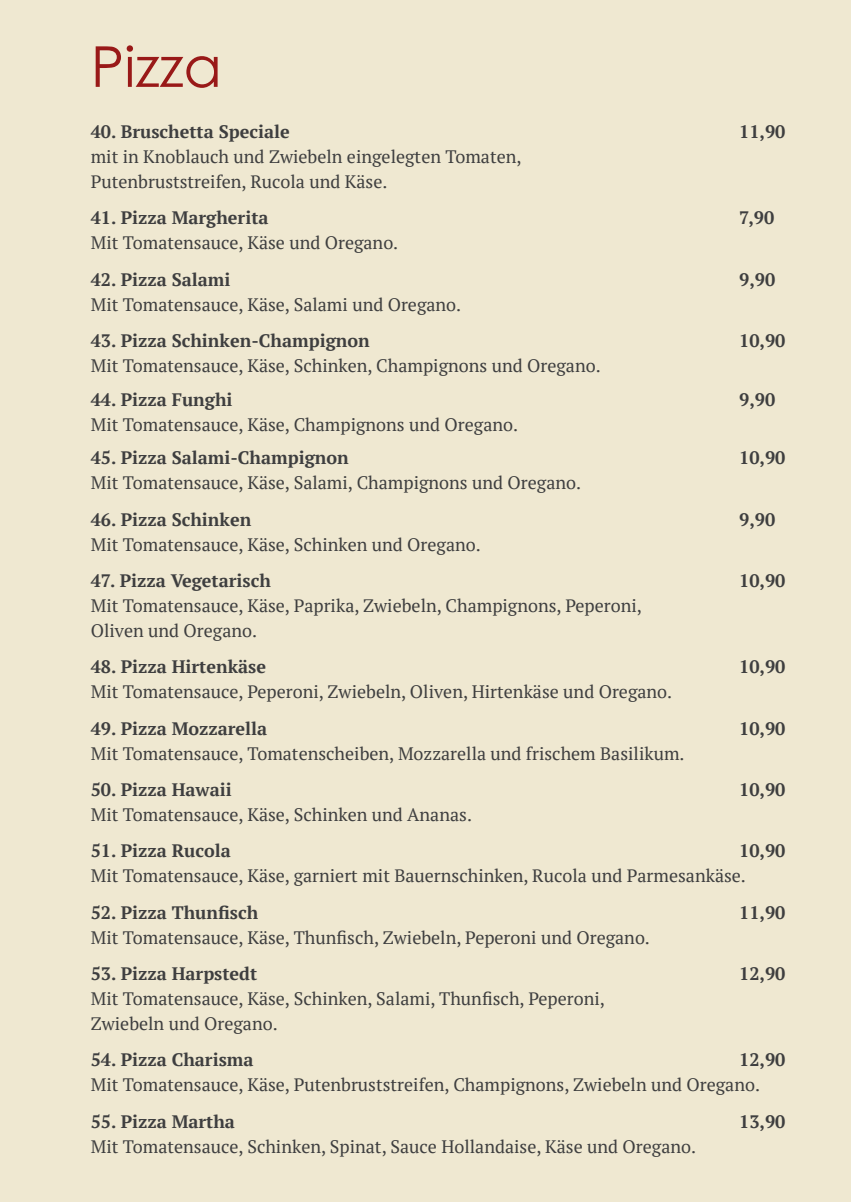
<style>
.page{position:relative;width:851px;height:1202px;background:#fff}
.page>*{position:absolute;margin:0;border:0;box-sizing:border-box;transform-origin:0 0}
.t1{font:300 56.4px "ST Heiti SC";color:#991918}
.t2{font:18px/25px "PT Serif";color:#3e3e3f}
.t3{font:700 18px "PT Serif";color:#3e3e3f}
</style>
<div class="page">
<div style="left:0;top:0;width:850px;height:1202px;background:#efe8d1"></div>
<p class="t1" style="left:91px;top:21px;width:133px">Pizza</p>
<p class="t3" style="left:91px;top:120px;width:200px">40. Bruschetta Speciale</p>
<p class="t3" style="left:739px;top:120px;width:48px">11,90</p>
<p class="t2" style="left:91px;top:144px;width:432px">mit in Knoblauch und Zwiebeln eingelegten Tomaten,<br>Putenbruststreifen, Rucola und Käse.</p>
<p class="t3" style="left:91px;top:206px;width:179px">41. Pizza Margherita</p>
<p class="t3" style="left:739px;top:206px;width:37px">7,90</p>
<p class="t2" style="left:91px;top:230px;width:309px">Mit Tomatensauce, Käse und Oregano.</p>
<p class="t3" style="left:91px;top:268px;width:141px">42. Pizza Salami</p>
<p class="t3" style="left:739px;top:268px;width:38px">9,90</p>
<p class="t2" style="left:91px;top:292px;width:372px">Mit Tomatensauce, Käse, Salami und Oregano.</p>
<p class="t3" style="left:91px;top:329px;width:280px">43. Pizza Schinken-Champignon</p>
<p class="t3" style="left:739px;top:329px;width:48px">10,90</p>
<p class="t2" style="left:91px;top:353px;width:511px">Mit Tomatensauce, Käse, Schinken, Champignons und Oregano.</p>
<p class="t3" style="left:91px;top:387px;width:143px">44. Pizza Funghi</p>
<p class="t3" style="left:739px;top:387px;width:38px">9,90</p>
<p class="t2" style="left:91px;top:412px;width:429px">Mit Tomatensauce, Käse, Champignons und Oregano.</p>
<p class="t3" style="left:91px;top:446px;width:259px">45. Pizza Salami-Champignon</p>
<p class="t3" style="left:739px;top:446px;width:48px">10,90</p>
<p class="t2" style="left:91px;top:470px;width:492px">Mit Tomatensauce, Käse, Salami, Champignons und Oregano.</p>
<p class="t3" style="left:91px;top:507px;width:162px">46. Pizza Schinken</p>
<p class="t3" style="left:739px;top:507px;width:38px">9,90</p>
<p class="t2" style="left:91px;top:531px;width:391px">Mit Tomatensauce, Käse, Schinken und Oregano.</p>
<p class="t3" style="left:91px;top:569px;width:182px">47. Pizza Vegetarisch</p>
<p class="t3" style="left:739px;top:569px;width:48px">10,90</p>
<p class="t2" style="left:91px;top:593px;width:552px">Mit Tomatensauce, Käse, Paprika, Zwiebeln, Champignons, Peperoni,</p>
<p class="t2" style="left:91px;top:618px;width:168px">Oliven und Oregano.</p>
<p class="t3" style="left:91px;top:655px;width:177px">48. Pizza Hirtenkäse</p>
<p class="t3" style="left:739px;top:655px;width:48px">10,90</p>
<p class="t2" style="left:91px;top:679px;width:583px">Mit Tomatensauce, Peperoni, Zwiebeln, Oliven, Hirtenkäse und Oregano.</p>
<p class="t3" style="left:91px;top:716px;width:178px">49. Pizza Mozzarella</p>
<p class="t3" style="left:739px;top:716px;width:48px">10,90</p>
<p class="t2" style="left:91px;top:740px;width:595px">Mit Tomatensauce, Tomatenscheiben, Mozzarella und frischem Basilikum.</p>
<p class="t3" style="left:91px;top:778px;width:142px">50. Pizza Hawaii</p>
<p class="t3" style="left:739px;top:778px;width:48px">10,90</p>
<p class="t2" style="left:91px;top:802px;width:382px">Mit Tomatensauce, Käse, Schinken und Ananas.</p>
<p class="t3" style="left:91px;top:839px;width:142px">51. Pizza Rucola</p>
<p class="t3" style="left:739px;top:839px;width:48px">10,90</p>
<p class="t2" style="left:91px;top:863px;width:656px">Mit Tomatensauce, Käse, garniert mit Bauernschinken, Rucola und Parmesankäse.</p>
<p class="t3" style="left:91px;top:900px;width:169px">52. Pizza Thunfisch</p>
<p class="t3" style="left:739px;top:900px;width:48px">11,90</p>
<p class="t2" style="left:91px;top:924px;width:560px">Mit Tomatensauce, Käse, Thunfisch, Zwiebeln, Peperoni und Oregano.</p>
<p class="t3" style="left:91px;top:962px;width:168px">53. Pizza Harpstedt</p>
<p class="t3" style="left:739px;top:962px;width:48px">12,90</p>
<p class="t2" style="left:91px;top:986px;width:515px">Mit Tomatensauce, Käse, Schinken, Salami, Thunfisch, Peperoni,<br>Zwiebeln und Oregano.</p>
<p class="t3" style="left:91px;top:1048px;width:164px">54. Pizza Charisma</p>
<p class="t3" style="left:739px;top:1048px;width:48px">12,90</p>
<p class="t2" style="left:91px;top:1072px;width:670px">Mit Tomatensauce, Käse, Putenbruststreifen, Champignons, Zwiebeln und Oregano.</p>
<p class="t3" style="left:91px;top:1109px;width:146px">55. Pizza Martha</p>
<p class="t3" style="left:739px;top:1109px;width:48px">13,90</p>
<p class="t2" style="left:91px;top:1133px;width:606px">Mit Tomatensauce, Schinken, Spinat, Sauce Hollandaise, Käse und Oregano.</p>
</div>
